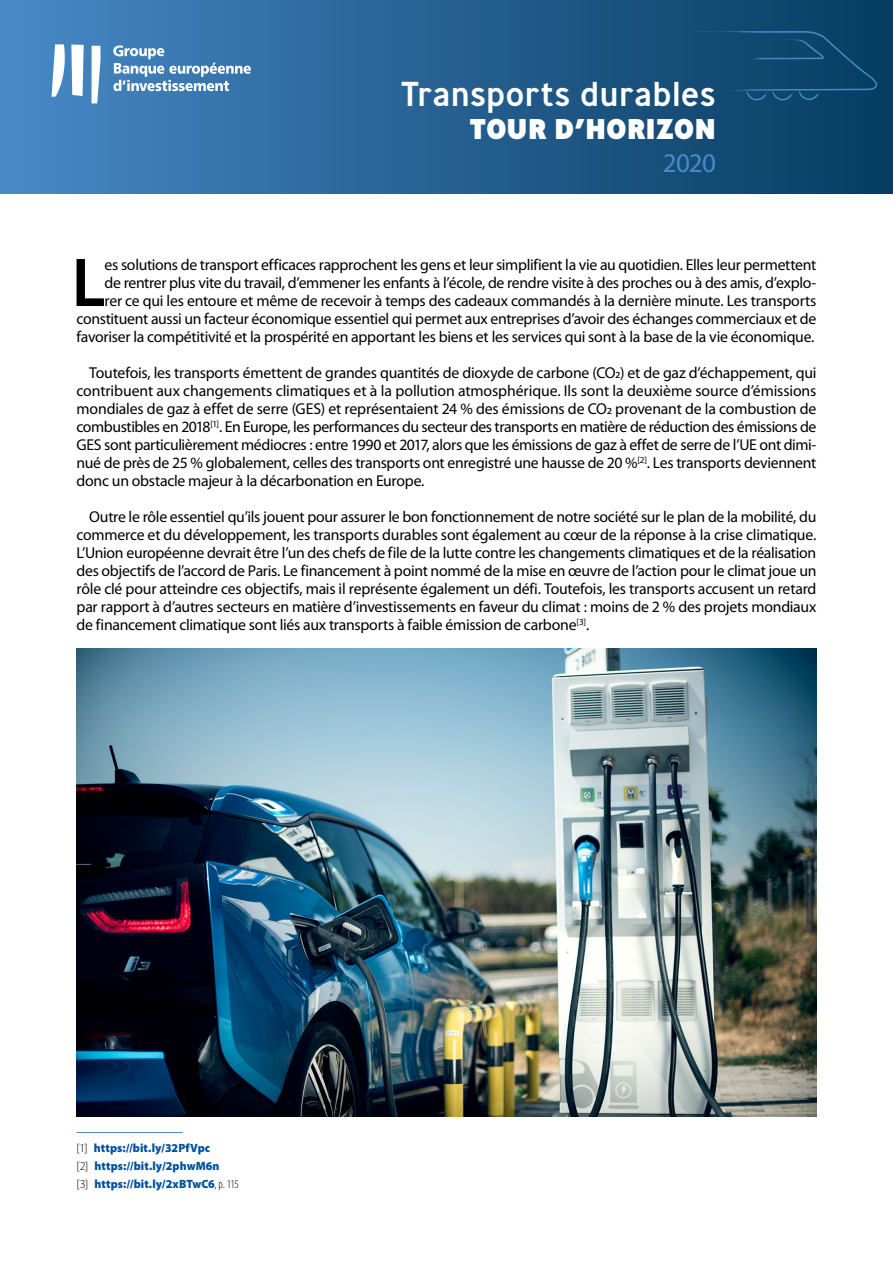
<style>
.page{position:relative;width:893px;height:1263px;background:#fff}
.page>*{position:absolute;margin:0;border:0;box-sizing:border-box;transform-origin:0 0}
.t1{font:500 67.2px "Ministry";color:#000}
.t2{font:500 34.5px "Ministry";letter-spacing:-.005em;color:#fff}
.t3{font:800 28.5px "Ministry";color:#fff}
.t4{font:27px "Myriad Pro";color:#498bca}
.t5{font:15.75px/18px "Myriad Pro";letter-spacing:-.02em;color:#000;text-align:justify}
.t6{font:900 12px/18px "Myriad Pro";letter-spacing:.005em;color:#0051a0}
.s1{font-weight:300;color:#000}
.s2{font-weight:300;font-stretch:condensed;color:#000}
</style>
<div class="page">
<div style="left:0;top:0;width:893px;height:193px;background:linear-gradient(to right,#4888c6,#063b5f)"></div>
<svg style="left:52px;top:44px;width:13px;height:53px"></svg>
<svg style="left:71px;top:45px;width:13px;height:51px"></svg>
<svg style="left:92px;top:46px;width:9px;height:57px"></svg>
<svg style="left:113px;top:46px;width:138px;height:45px"></svg>
<svg style="left:691px;top:31px;width:186px;height:69px;background:#114971"></svg>
<hr style="left:77px;top:1132px;width:106px;height:1px;background:#498bca">
<img style="left:77px;top:648px;width:739px;height:468px">
<h2 class="t2" style="left:401px;top:72px;width:316px">Transports durables</h2>
<h3 class="t3" style="left:470px;top:110px;width:248px">TOUR D’HORIZON</h3>
<h3 class="t4" style="left:663px;top:148px;width:55px">2020</h3>
<p class="t5" style="left:77px;top:256px;width:741px;text-align:right">es solutions de transport efficaces rapprochent les gens et leur simplifient la vie au quotidien. Elles leur permettent<br>de rentrer plus vite du travail, d’emmener les enfants à l’école, de rendre visite à des proches ou à des amis, d’explo-<br>rer ce qui les entoure et même de recevoir à temps des cadeaux commandés à la dernière minute. Les transports constituent aussi un facteur économique essentiel qui permet aux entreprises d’avoir des échanges commerciaux et de favoriser la compétitivité et la prospérité en apportant les biens et les services qui sont à la base de la vie économique.</p>
<p class="t5" style="left:77px;top:364px;width:741px;text-indent:13px">Toutefois, les transports émettent de grandes quantités de dioxyde de carbone (CO2) et de gaz d’échappement, qui contribuent aux changements climatiques et à la pollution atmosphérique. Ils sont la deuxième source d’émissions mondiales de gaz à effet de serre (GES) et représentaient 24 % des émissions de CO2 provenant de la combustion de combustibles en 2018<sup>[1]</sup>. En Europe, les performances du secteur des transports en matière de réduction des émissions de GES sont particulièrement médiocres : entre 1990 et 2017, alors que les émissions de gaz à effet de serre de l’UE ont dimi&shy;nué de près de 25 % globalement, celles des transports ont enregistré une hausse de 20 %<sup>[2]</sup>. Les transports deviennent donc un obstacle majeur à la décarbonation en Europe.</p>
<p class="t5" style="left:77px;top:508px;width:741px;text-indent:13px">Outre le rôle essentiel qu’ils jouent pour assurer le bon fonctionnement de notre société sur le plan de la mobilité, du commerce et du développement, les transports durables sont également au cœur de la réponse à la crise climatique.<br>L’Union européenne devrait être l’un des chefs de file de la lutte contre les changements climatiques et de la réalisation des objectifs de l’accord de Paris. Le financement à point nommé de la mise en œuvre de l’action pour le climat joue un rôle clé pour atteindre ces objectifs, mais il représente également un défi. Toutefois, les transports accusent un retard par rapport à d’autres secteurs en matière d’investissements en faveur du climat : moins de 2 % des projets mondiaux de financement climatique sont liés aux transports à faible émission de carbone<sup>[3]</sup>.</p>
<h1 class="t1" style="left:71px;top:239px;width:36px">L</h1>
<p class="t6" style="left:77px;top:1139px;width:164px"><span class="s1">[1]</span> https://bit.ly/32PfVpc<br><span class="s1">[2]</span> https://bit.ly/2phwM6n<br><span class="s1">[3]</span> https://bit.ly/2xBTwC6<span class="s2">,p.115</span></p>
</div>
